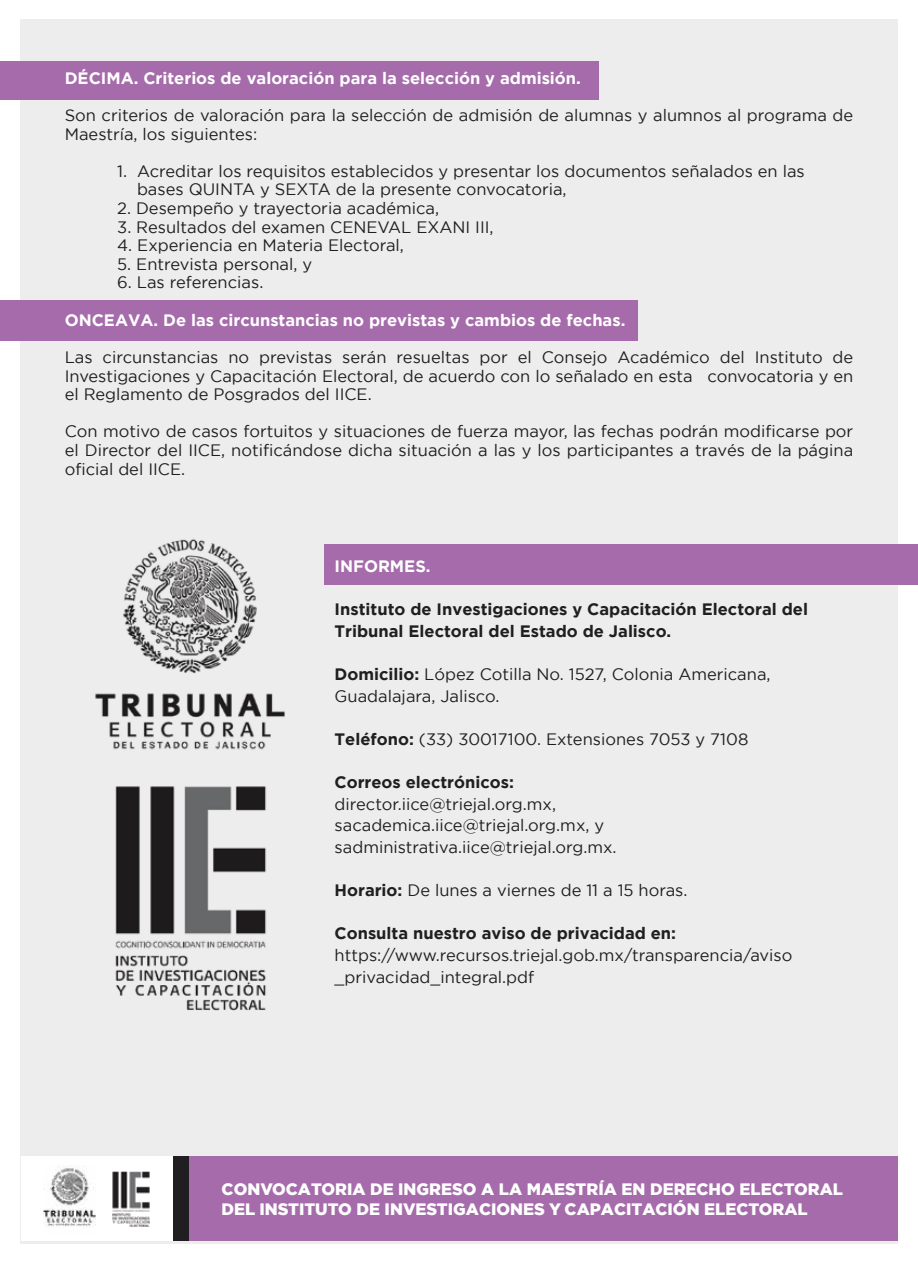
<style>
.page{position:relative;width:918px;height:1261px;background:#fff}
.page>*{position:absolute;margin:0;border:0;box-sizing:border-box;transform-origin:0 0}
.t1{font:16.5px/18.6px "Gotham";color:#201e20}
.t2{font:700 16.5px/21.6px "Gotham";color:#201e20}
.t3{font:700 16.5px "Gotham";color:#fff}
.t4{font:900 16.5px/19.8px "Gotham";color:#fff}
.s1{font-weight:700}
</style>
<div class="page">
<div style="left:20px;top:19px;width:878px;height:1224px;background:#ededed"></div>
<img style="left:95px;top:538px;width:190px;height:212px">
<div style="left:21px;top:1155px;width:633px;height:85px;background:#fff"></div>
<div style="left:173px;top:1155px;width:710px;height:85px;background:#201e20"></div>
<img style="left:112px;top:1171px;width:38px;height:55px">
<img style="left:43px;top:1165px;width:52px;height:62px">
<div style="left:189px;top:1155px;width:709px;height:85px;background:#a56baa"></div>
<div style="left:0;top:61px;width:598px;height:39px;background:#a56baa"></div>
<div style="left:0;top:300px;width:637px;height:40px;background:#a56baa"></div>
<div style="left:324px;top:544px;width:594px;height:40px;background:#a56baa"></div>
<img style="left:115px;top:786px;width:152px;height:224px">
<p class="t3" style="left:65px;top:68px;width:518px">DÉCIMA. Criterios de valoración para la selección y admisión.</p>
<p class="t1" style="left:65px;top:106px;width:790px">Son criterios de valoración para la selección de admisión de alumnas y alumnos al programa de<br>Maestría, los siguientes:</p>
<p class="t1" style="left:137px;top:161px;width:669px;text-indent:-20px">1. Acreditar los requisitos establecidos y presentar los documentos señalados en las bases QUINTA y SEXTA de la presente convocatoria,</p>
<p class="t1" style="left:117px;top:199px;width:323px">2. Desempeño y trayectoria académica,</p>
<p class="t1" style="left:117px;top:217px;width:378px">3. Resultados del examen CENEVAL EXANI III,</p>
<p class="t1" style="left:117px;top:236px;width:288px">4. Experiencia en Materia Electoral,</p>
<p class="t1" style="left:117px;top:254px;width:196px">5. Entrevista personal, y</p>
<p class="t1" style="left:117px;top:273px;width:148px">6. Las referencias.</p>
<p class="t3" style="left:65px;top:310px;width:562px">ONCEAVA. De las circunstancias no previstas y cambios de fechas.</p>
<p class="t1" style="left:65px;top:347px;width:790px;text-align:justify">Las circunstancias no previstas serán resueltas por el Consejo Académico del Instituto de Investigaciones y Capacitación Electoral, de acuerdo con lo señalado en esta convocatoria y en el Reglamento de Posgrados del IICE.</p>
<p class="t1" style="left:65px;top:422px;width:790px;text-align:justify">Con motivo de casos fortuitos y situaciones de fuerza mayor, las fechas podrán modificarse por el Director del IICE, notificándose dicha situación a las y los participantes a través de la página oficial del IICE.</p>
<p class="t3" style="left:335px;top:556px;width:98px">INFORMES.</p>
<p class="t2" style="left:335px;top:598px;width:475px">Instituto de Investigaciones y Capacitación Electoral del<br>Tribunal Electoral del Estado de Jalisco.</p>
<p class="t1" style="left:335px;top:663px;width:437px;line-height:21.6px"><span class="s1">Domicilio:</span> López Cotilla No. 1527, Colonia Americana,<br>Guadalajara, Jalisco.</p>
<p class="t1" style="left:335px;top:729px;width:415px"><span class="s1">Teléfono:</span> (33) 30017100. Extensiones 7053 y 7108</p>
<p class="t2" style="left:335px;top:771px;width:181px">Correos electrónicos:</p>
<p class="t1" style="left:335px;top:792px;width:283px;line-height:21.6px">director.iice@triejal.org.mx, sacademica.iice@triejal.org.mx, y sadministrativa.iice@triejal.org.mx.</p>
<p class="t1" style="left:335px;top:880px;width:354px"><span class="s1">Horario:</span> De lunes a viernes de 11 a 15 horas.</p>
<p class="t2" style="left:335px;top:922px;width:343px">Consulta nuestro aviso de privacidad en:</p>
<p class="t1" style="left:335px;top:944px;width:459px;line-height:21.6px">https://www.recursos.triejal.gob.mx/transparencia/aviso _privacidad_integral.pdf</p>
<p class="t4" style="left:222px;top:1179px;width:623px">CONVOCATORIA DE INGRESO A LA MAESTRÍA EN DERECHO ELECTORAL<br>DEL INSTITUTO DE INVESTIGACIONES Y CAPACITACIÓN ELECTORAL</p>
</div>
